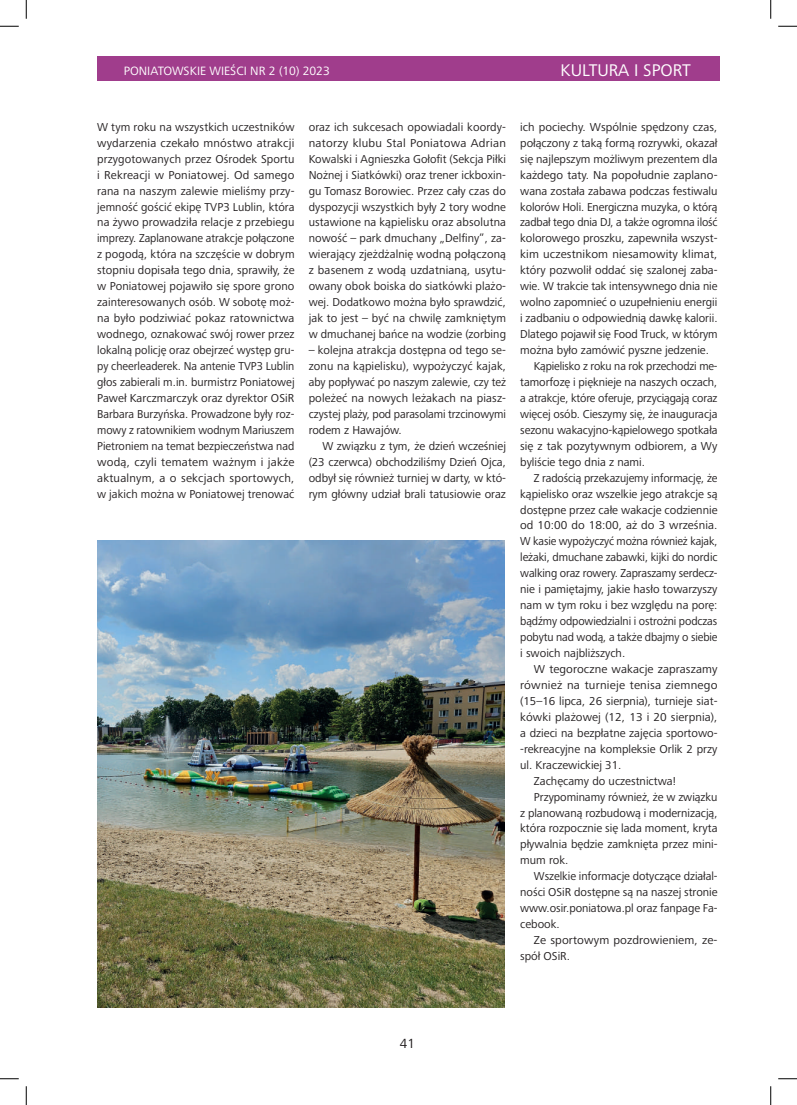
<style>
.page{position:relative;width:797px;height:1105px;background:#fff}
.page>*{position:absolute;margin:0;border:0;box-sizing:border-box;transform-origin:0 0}
.t1{font:17.5px "Frutiger Next";color:#fff}
.t2{font:13.75px "Frutiger Next";color:#231f20}
.t3{font:12.5px "Frutiger Next";color:#fff}
.t4{font:11.88px/16px "Frutiger Next";color:#231f20;text-align:justify}
.t5{font:11.88px "Frutiger Next";color:#231f20;scale:.96 1}
.t6{font:11.88px "Frutiger Next";color:#231f20;scale:1.04 1}
</style>
<div class="page">
<img style="left:97px;top:540px;width:407px;height:468px">
<div style="left:97px;top:56px;width:622px;height:25px;background:#a03d8c"></div>
<svg style="left:0;top:25px;width:19px;height:2px"></svg>
<svg style="left:778px;top:25px;width:19px;height:2px"></svg>
<svg style="left:0;top:1078px;width:19px;height:1px"></svg>
<svg style="left:778px;top:1078px;width:19px;height:1px"></svg>
<svg style="left:25px;top:0;width:2px;height:19px"></svg>
<svg style="left:25px;top:1086px;width:2px;height:19px"></svg>
<svg style="left:770px;top:0;width:1px;height:19px"></svg>
<svg style="left:770px;top:1086px;width:1px;height:19px"></svg>
<p class="t3" style="left:124px;top:63px;width:208px">PONIATOWSKIE WIEŚCI NR 2 (10) 2023</p>
<h1 class="t1" style="left:560px;top:60px;width:132px">KULTURA I SPORT</h1>
<p class="t4" style="left:97px;top:119px;width:199px">W tym roku na wszystkich uczestników wydarzenia czekało mnóstwo atrakcji przygotowanych przez Ośrodek Sportu i Rekreacji w Poniatowej. Od samego rana na naszym zalewie mieliśmy przy&shy;jemność gościć ekipę TVP3 Lublin, która na żywo prowadziła relacje z przebiegu imprezy. Zaplanowane atrakcje połączone z pogodą, która na szczęście w dobrym stopniu dopisała tego dnia, sprawiły, że w Poniatowej pojawiło się spore grono zainteresowanych osób. W sobotę moż&shy;na było podziwiać pokaz ratownictwa wodnego, oznakować swój rower przez lokalną policję oraz obejrzeć występ gru&shy;py cheerleaderek. Na antenie TVP3 Lublin głos zabierali m.in. burmistrz Poniatowej Paweł Karczmarczyk oraz dyrektor OSiR Barbara Burzyńska. Prowadzone były roz&shy;mowy z ratownikiem wodnym Mariuszem Pietroniem na temat bezpieczeństwa nad wodą, czyli tematem ważnym i jakże aktualnym, a o sekcjach sportowych, w jakich można w Poniatowej trenować</p>
<p class="t4" style="left:309px;top:119px;width:199px">oraz ich sukcesach opowiadali koordy&shy;natorzy klubu Stal Poniatowa Adrian Kowalski i Agnieszka Gołofit (Sekcja Piłki Nożnej i Siatkówki) oraz trener ickboxin&shy;gu Tomasz Borowiec. Przez cały czas do dyspozycji wszystkich były 2 tory wodne ustawione na kąpielisku oraz absolutna nowość – park dmuchany „Delfiny”, za&shy;wierający zjeżdżalnię wodną połączoną z basenem z wodą uzdatnianą, usytu&shy;owany obok boiska do siatkówki plażo&shy;wej. Dodatkowo można było sprawdzić, jak to jest – być na chwilę zamkniętym w dmuchanej bańce na wodzie (zorbing</p>
<p class="t4" style="left:309px;top:342px;width:199px">– kolejna atrakcja dostępna od tego se&shy;zonu na kąpielisku), wypożyczyć kajak, aby popływać po naszym zalewie, czy też poleżeć na nowych leżakach na piasz&shy;czystej plaży, pod parasolami trzcinowymi rodem z Hawajów.</p>
<p class="t4" style="left:309px;top:438px;width:199px;text-indent:14px">W związku z tym, że dzień wcześniej (23 czerwca) obchodziliśmy Dzień Ojca, odbył się również turniej w darty, w któ&shy;rym główny udział brali tatusiowie oraz</p>
<p class="t4" style="left:520px;top:119px;width:199px">ich pociechy. Wspólnie spędzony czas,</p>
<p class="t4" style="left:520px;top:135px;width:199px">połączony z taką formą rozrywki, okazał</p>
<p class="t4" style="left:520px;top:151px;width:199px">się najlepszym możliwym prezentem dla</p>
<p class="t4" style="left:520px;top:167px;width:199px">każdego taty. Na popołudnie zaplano-</p>
<p class="t4" style="left:520px;top:183px;width:199px">wana została zabawa podczas festiwalu</p>
<p class="t4" style="left:520px;top:199px;width:199px">kolorów Holi. Energiczna muzyka, o którą</p>
<p class="t5" style="left:520px;top:216px;width:207px">zadbał tego dnia DJ, a także ogromna ilość</p>
<p class="t4" style="left:520px;top:230px;width:199px">kolorowego proszku, zapewniła wszyst-</p>
<p class="t4" style="left:520px;top:246px;width:199px">kim uczestnikom niesamowity klimat,</p>
<p class="t4" style="left:520px;top:262px;width:199px">który pozwolił oddać się szalonej zaba-</p>
<p class="t4" style="left:520px;top:278px;width:199px">wie. W trakcie tak intensywnego dnia nie</p>
<p class="t4" style="left:520px;top:294px;width:199px">wolno zapomnieć o uzupełnieniu energii</p>
<p class="t4" style="left:520px;top:310px;width:199px">i zadbaniu o odpowiednią dawkę kalorii.</p>
<p class="t4" style="left:520px;top:326px;width:199px">Dlatego pojawił się Food Truck, w którym</p>
<p class="t4" style="left:520px;top:342px;width:190px">można było zamówić pyszne jedzenie.</p>
<p class="t5" style="left:534px;top:359px;width:193px">Kąpielisko z roku na rok przechodzi me-</p>
<p class="t4" style="left:520px;top:374px;width:199px">tamorfozę i pięknieje na naszych oczach,</p>
<p class="t4" style="left:520px;top:390px;width:199px">a atrakcje, które oferuje, przyciągają coraz</p>
<p class="t4" style="left:520px;top:406px;width:199px">więcej osób. Cieszymy się, że inauguracja</p>
<p class="t4" style="left:520px;top:422px;width:199px">sezonu wakacyjno-kąpielowego spotkała</p>
<p class="t4" style="left:520px;top:438px;width:199px">się z tak pozytywnym odbiorem, a Wy</p>
<p class="t4" style="left:520px;top:454px;width:126px">byliście tego dnia z nami.</p>
<p class="t4" style="left:534px;top:470px;width:185px">Z radością przekazujemy informację, że</p>
<p class="t4" style="left:520px;top:486px;width:199px">kąpielisko oraz wszelkie jego atrakcje są</p>
<p class="t4" style="left:520px;top:502px;width:199px">dostępne przez całe wakacje codziennie</p>
<p class="t4" style="left:520px;top:517px;width:199px">od 10:00 do 18:00, aż do 3 września.</p>
<p class="t5" style="left:520px;top:535px;width:207px">W kasie wypożyczyć można również kajak,</p>
<p class="t4" style="left:520px;top:549px;width:199px">leżaki, dmuchane zabawki, kijki do nordic</p>
<p class="t4" style="left:520px;top:565px;width:199px">walking oraz rowery. Zapraszamy serdecz-</p>
<p class="t4" style="left:520px;top:581px;width:199px">nie i pamiętajmy, jakie hasło towarzyszy</p>
<p class="t4" style="left:520px;top:597px;width:199px">nam w tym roku i bez względu na porę:</p>
<p class="t4" style="left:520px;top:613px;width:199px">bądźmy odpowiedzialni i ostrożni podczas</p>
<p class="t4" style="left:520px;top:629px;width:199px">pobytu nad wodą, a także dbajmy o siebie</p>
<p class="t4" style="left:520px;top:645px;width:106px">i swoich najbliższych.</p>
<p class="t4" style="left:534px;top:661px;width:185px">W tegoroczne wakacje zapraszamy</p>
<p class="t6" style="left:520px;top:678px;width:191px">również na turnieje tenisa ziemnego</p>
<p class="t4" style="left:520px;top:693px;width:199px">(15–16 lipca, 26 sierpnia), turnieje siat-</p>
<p class="t4" style="left:520px;top:709px;width:199px">kówki plażowej (12, 13 i 20 sierpnia),</p>
<p class="t4" style="left:520px;top:725px;width:199px">a dzieci na bezpłatne zajęcia sportowo-</p>
<p class="t4" style="left:520px;top:741px;width:199px">-rekreacyjne na kompleksie Orlik 2 przy</p>
<p class="t4" style="left:520px;top:757px;width:103px">ul. Kraczewickiej 31.</p>
<p class="t4" style="left:534px;top:773px;width:143px">Zachęcamy do uczestnictwa!</p>
<p class="t4" style="left:534px;top:789px;width:185px">Przypominamy również, że w związku</p>
<p class="t4" style="left:520px;top:804px;width:199px">z planowaną rozbudową i modernizacją,</p>
<p class="t4" style="left:520px;top:820px;width:199px">która rozpocznie się lada moment, kryta</p>
<p class="t4" style="left:520px;top:836px;width:199px">pływalnia będzie zamknięta przez mini-</p>
<p class="t4" style="left:520px;top:852px;width:50px">mum rok.</p>
<p class="t4" style="left:534px;top:868px;width:185px">Wszelkie informacje dotyczące działal-</p>
<p class="t4" style="left:520px;top:884px;width:199px">ności OSiR dostępne są na naszej stronie</p>
<p class="t4" style="left:520px;top:900px;width:199px">www.osir.poniatowa.pl oraz fanpage Fa-</p>
<p class="t4" style="left:520px;top:916px;width:41px">cebook.</p>
<p class="t6" style="left:534px;top:933px;width:178px">Ze sportowym pozdrowieniem, ze-</p>
<p class="t4" style="left:520px;top:948px;width:51px">spół OSiR.</p>
<p class="t2" style="left:400px;top:1036px;width:16px">41</p>
</div>
